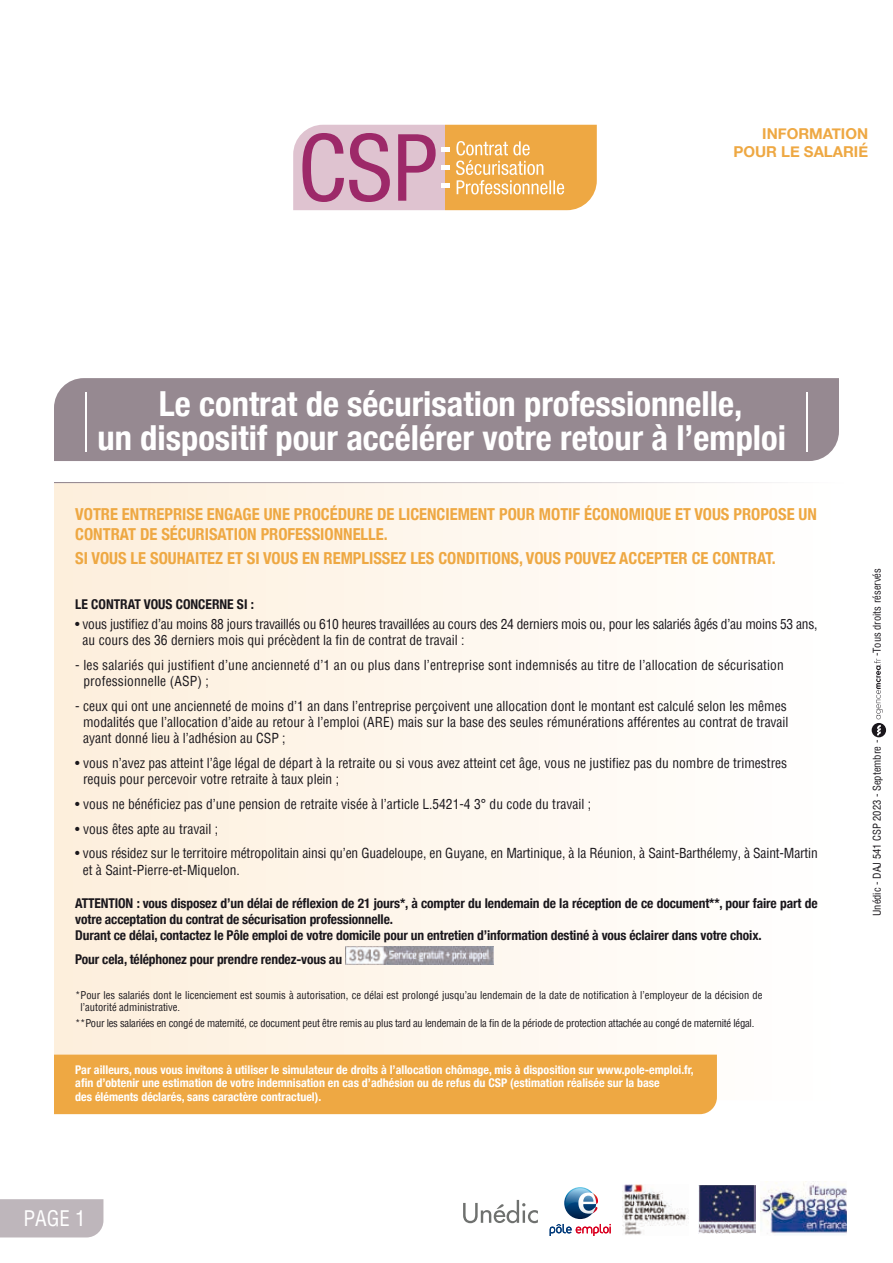
<style>
.page{position:relative;width:893px;height:1263px;background:#fff}
.page>*{position:absolute;margin:0;border:0;box-sizing:border-box;transform-origin:0 0}
.t1{font:700 condensed 34.5px/34.5px "Helvetica Neue";color:#fff;text-align:center}
.t2{font:condensed 21px "Helvetica";color:#fff}
.t3{font:700 condensed 16.5px/19.8px "Helvetica Neue";color:#eea843}
.t4{font:700 15px/18px "Helvetica Neue";color:#eea843;text-align:right}
.t5{font:condensed 13.5px/16.2px "Helvetica";color:#1a171c}
.t6{font:700 condensed 13.5px/16.2px "Helvetica Neue";letter-spacing:-.01em;color:#1a171c}
.t7{font:condensed 13.5px/16.2px "Helvetica";letter-spacing:-.02em;color:#1a171c}
.t8{font:700 condensed 12px/13.5px "Helvetica Neue";color:#fff}
.t9{font:condensed 10.5px/12.6px "Helvetica";color:#1a171c}
.t10{font:condensed 10.5px "Helvetica";letter-spacing:-.02em;color:#1a171c}
</style>
<div class="page">
<svg style="left:54px;top:483px;width:603px;height:571px"></svg>
<div style="left:54px;top:378px;width:785px;height:83px;background:#968991"></div>
<hr style="left:85px;top:392px;width:1px;height:59px;background:#fff">
<hr style="left:806px;top:392px;width:2px;height:59px;background:#fff">
<div style="left:0;top:1199px;width:103px;height:38px;background:#beb6bb"></div>
<img style="left:345px;top:947px;width:148px;height:17px">
<svg style="left:872px;top:658px;width:14px;height:79px"></svg>
<svg style="left:564px;top:1187px;width:32px;height:32px"></svg>
<svg style="left:565px;top:1188px;width:33px;height:25px"></svg>
<svg style="left:550px;top:1224px;width:61px;height:12px"></svg>
<img style="left:698px;top:1186px;width:57px;height:47px">
<img style="left:760px;top:1182px;width:86px;height:53px">
<img style="left:622px;top:1184px;width:66px;height:51px">
<svg style="left:463px;top:1200px;width:75px;height:23px"></svg>
<svg style="left:293px;top:125px;width:304px;height:85px;background:#dfa787"></svg>
<div style="left:54px;top:1054px;width:663px;height:60px;background:#eea843"></div>
<p class="t4" style="left:733px;top:125px;width:136px">INFORMATION<br>POUR LE SALARIÉ</p>
<h1 class="t1" style="left:97px;top:384px;width:690px">Le contrat de sécurisation professionnelle,<br>un dispositif pour accélérer votre retour à l’emploi</h1>
<p class="t3" style="left:75px;top:503px;width:743px">VOTRE ENTREPRISE ENGAGE UNE PROCÉDURE DE LICENCIEMENT POUR MOTIF ÉCONOMIQUE ET VOUS PROPOSE UN<br>CONTRAT DE SÉCURISATION PROFESSIONNELLE.</p>
<p class="t3" style="left:75px;top:547px;width:702px">SI VOUS LE SOUHAITEZ ET SI VOUS EN REMPLISSEZ LES CONDITIONS, VOUS POUVEZ ACCEPTER CE CONTRAT.</p>
<p class="t6" style="left:75px;top:595px;width:180px">LE CONTRAT VOUS CONCERNE SI :</p>
<p class="t7" style="left:83px;top:616px;width:736px;text-indent:-7px">• vous justifiez d’au moins 88 jours travaillés ou 610 heures travaillées au cours des 24 derniers mois ou, pour les salariés âgés d’au moins 53 ans, au cours des 36 derniers mois qui précèdent la fin de contrat de travail :</p>
<p class="t5" style="left:83px;top:657px;width:702px;text-indent:-8px">- les salariés qui justifient d’une ancienneté d’1 an ou plus dans l’entreprise sont indemnisés au titre de l’allocation de sécurisation professionnelle (ASP) ;</p>
<p class="t5" style="left:83px;top:698px;width:707px;text-indent:-8px">- ceux qui ont une ancienneté de moins d’1 an dans l’entreprise perçoivent une allocation dont le montant est calculé selon les mêmes modalités que l’allocation d’aide au retour à l’emploi (ARE) mais sur la base des seules rémunérations afférentes au contrat de travail ayant donné lieu à l’adhésion au CSP ;</p>
<p class="t5" style="left:83px;top:755px;width:705px;text-indent:-8px">• vous n’avez pas atteint l’âge légal de départ à la retraite ou si vous avez atteint cet âge, vous ne justifiez pas du nombre de trimestres requis pour percevoir votre retraite à taux plein ;</p>
<p class="t5" style="left:75px;top:796px;width:517px">• vous ne bénéficiez pas d’une pension de retraite visée à l’article L.5421-4 3° du code du travail ;</p>
<p class="t5" style="left:75px;top:820px;width:144px">• vous êtes apte au travail ;</p>
<p class="t5" style="left:83px;top:845px;width:736px;text-indent:-8px">• vous résidez sur le territoire métropolitain ainsi qu’en Guadeloupe, en Guyane, en Martinique, à la Réunion, à Saint-Barthélemy, à Saint-Martin et à Saint-Pierre-et-Miquelon.</p>
<p class="t6" style="left:75px;top:894px;width:744px">ATTENTION : vous disposez d’un délai de réflexion de 21 jours*, à compter du lendemain de la réception de ce document**, pour faire part de votre acceptation du contrat de sécurisation professionnelle.<br>Durant ce délai, contactez le Pôle emploi de votre domicile pour un entretien d’information destiné à vous éclairer dans votre choix.</p>
<p class="t6" style="left:75px;top:950px;width:268px">Pour cela, téléphonez pour prendre rendez-vous au</p>
<p class="t9" style="left:81px;top:988px;width:683px;text-indent:-5px">*Pour les salariés dont le licenciement est soumis à autorisation, ce délai est prolongé jusqu’au lendemain de la date de notification à l’employeur de la décision de l’autorité administrative.</p>
<p class="t10" style="left:75px;top:1017px;width:680px">**Pour les salariées en congé de maternité, ce document peut être remis au plus tard au lendemain de la fin de la période de protection attachée au congé de maternité légal.</p>
<p class="t8" style="left:75px;top:1062px;width:620px">Par ailleurs, nous vous invitons à utiliser le simulateur de droits à l’allocation chômage, mis à disposition sur www.pole-emploi.fr, afin d’obtenir une estimation de votre indemnisation en cas d’adhésion ou de refus du CSP (estimation réalisée sur la base<br>des éléments déclarés, sans caractère contractuel).</p>
<h2 class="t2" style="left:23px;top:1205px;width:64px">PAGE 1</h2>
<p class="t9" style="left:870px;top:656px;width:90px;rotate:-90deg">-Tous droits réservés</p>
<p class="t9" style="left:870px;top:916px;width:178px;rotate:-90deg">Unédic - DAJ 541 CSP 2023 - Septembre -</p>
</div>
